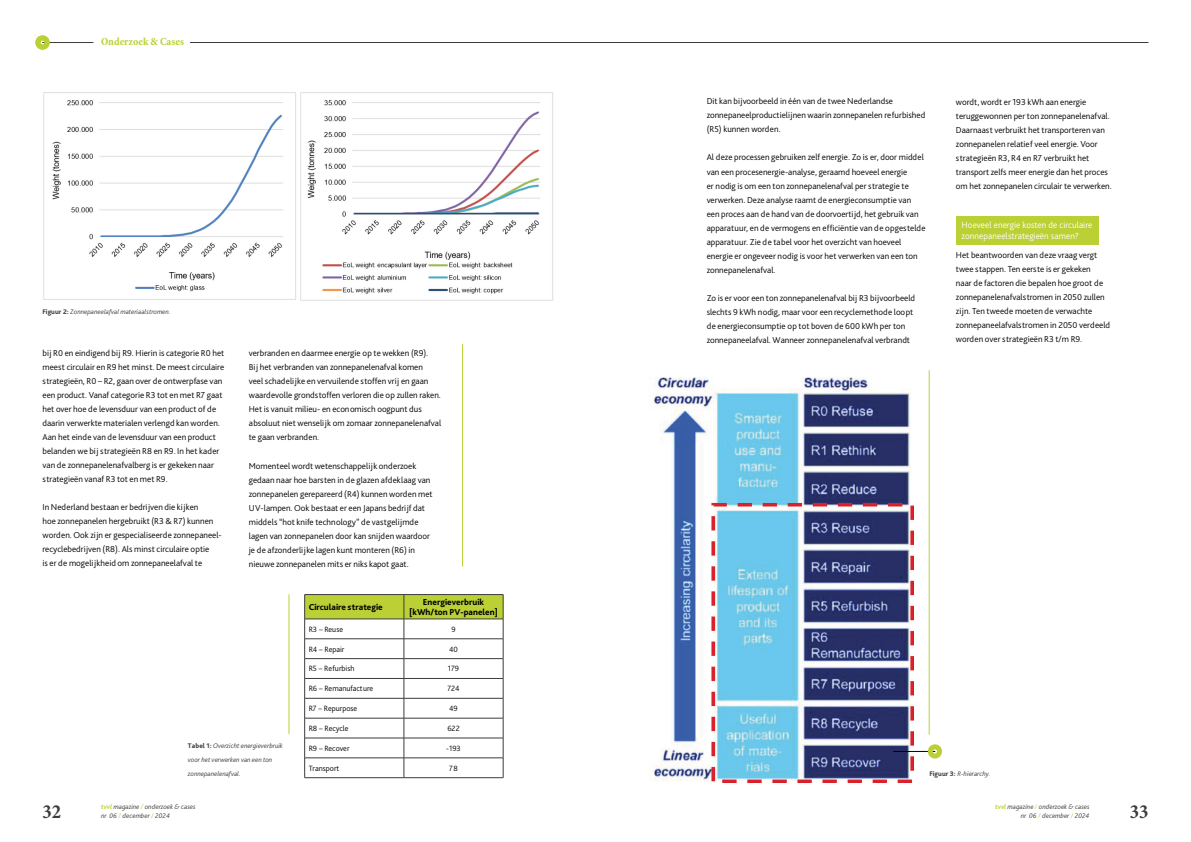
<style>
.page{position:relative;width:1191px;height:842px;background:#fff}
.page>*{position:absolute;margin:0;border:0;box-sizing:border-box;transform-origin:0 0}
.t1{font:700 condensed 20px "Minion Pro";color:#3c3c3b}
.t2{font:700 condensed 11px "Minion Pro";color:#bbd034}
.t3{font:300 9.3px/11.2px "Bliss Pro";letter-spacing:.01em;color:#fff}
.t4{font:300 9px/14px "Bliss Pro";color:#000}
.t5{font:800 9px/10px "Bliss Pro";color:#000;text-align:center}
.t6{font:300 8px "Bliss Pro";color:#000}
.t7{font:italic 300 7px/9px "Bliss Pro";color:#3c3c3b}
.s1{font-weight:800;font-style:normal}
.s2{font-weight:700;color:#bbd034}
.s3{color:#bbd034}
</style>
<div class="page">
<hr style="left:43px;top:42px;width:50px;height:1px;background:#3c3c3b">
<div style="left:35px;top:35px;width:15px;height:15px;border:5px solid #bbd034;border-radius:50%"></div>
<hr style="left:190px;top:42px;width:958px;height:1px;background:#3c3c3b">
<div style="left:956px;top:216px;width:142px;height:28px;background:#bbd034"></div>
<img style="left:43px;top:92px;width:510px;height:208px">
<svg style="left:304px;top:594px;width:200px;height:183px"></svg>
<hr style="left:304px;top:777px;width:100px;height:1px;background:#3c3c3b">
<hr style="left:404px;top:777px;width:99px;height:1px;background:#3c3c3b">
<img style="left:649px;top:377px;width:264px;height:406px">
<hr style="left:289px;top:595px;width:1px;height:139px;background:#bbd034">
<hr style="left:462px;top:344px;width:1px;height:222px;background:#bbd034">
<hr style="left:929px;top:371px;width:1px;height:363px;background:#bbd034">
<hr style="left:893px;top:751px;width:42px;height:1px;background:#000">
<div style="left:928px;top:744px;width:14px;height:14px;border:5px solid #bbd034;border-radius:50%"></div>
<p class="t2" style="left:101px;top:34px;width:84px">Onderzoek &amp; Cases</p>
<p class="t7" style="left:43px;top:307px;width:129px"><span class="s1">Figuur 2:</span> Zonnepaneelafval materiaalstromen.</p>
<p class="t4" style="left:43px;top:346px;width:183px">bij R0 en eindigend bij R9. Hierin is categorie R0 het meest circulair en R9 het minst. De meest circulaire strategieën, R0 – R2, gaan over de ontwerpfase van een product. Vanaf categorie R3 tot en met R7 gaat het over hoe de levensduur van een product of de daarin verwerkte materialen verlengd kan worden.<br>Aan het einde van de levensduur van een product belanden we bij strategieën R8 en R9. In het kader van de zonnepanelenafvalberg is er gekeken naar strategieën vanaf R3 tot en met R9.</p>
<p class="t4" style="left:43px;top:500px;width:181px">In Nederland bestaan er bedrijven die kijken<br>hoe zonnepanelen hergebruikt (R3 &amp; R7) kunnen worden. Ook zijn er gespecialiseerde zonnepaneel&shy;recyclebedrijven (R8). Als minst circulaire optie<br>is er de mogelijkheid om zonnepaneelafval te</p>
<p class="t4" style="left:249px;top:346px;width:194px">verbranden en daarmee energie op te wekken (R9).<br>Bij het verbranden van zonnepanelenafval komen<br>veel schadelijke en vervuilende stoffen vrij en gaan waardevolle grondstoffen verloren die op zullen raken.<br>Het is vanuit milieu- en economisch oogpunt dus absoluut niet wenselijk om zomaar zonnepanelenafval te gaan verbranden.</p>
<p class="t4" style="left:249px;top:458px;width:185px">Momenteel wordt wetenschappelijk onderzoek gedaan naar hoe barsten in de glazen afdeklaag van zonnepanelen gerepareerd (R4) kunnen worden met UV-lampen. Ook bestaat er een Japans bedrijf dat middels “hot knife technology” de vastgelijmde lagen van zonnepanelen door kan snijden waardoor je de afzonderlijke lagen kunt monteren (R6) in nieuwe zonnepanelen mits er niks kapot gaat.</p>
<p class="t7" style="left:188px;top:739px;width:96px;line-height:14px"><span class="s1">Tabel 1:</span> Overzicht energieverbruik voor het verwerken van een ton zonnepanelenafval.</p>
<p class="t5" style="left:309px;top:602px;width:76px">Circulaire strategie</p>
<p class="t5" style="left:409px;top:597px;width:89px">Energieverbruik [kWh/ton PV-panelen]</p>
<p class="t6" style="left:309px;top:624px;width:36px">R3 – Reuse</p>
<p class="t6" style="left:451px;top:624px;width:6px">9</p>
<p class="t6" style="left:309px;top:644px;width:37px">R4 – Repair</p>
<p class="t6" style="left:449px;top:644px;width:10px">40</p>
<p class="t6" style="left:309px;top:664px;width:47px">R5 – Refurbish</p>
<p class="t6" style="left:448px;top:664px;width:13px">179</p>
<p class="t6" style="left:309px;top:684px;width:66px">R6 – Remanufacture</p>
<p class="t6" style="left:447px;top:684px;width:14px">724</p>
<p class="t6" style="left:309px;top:703px;width:50px">R7 – Repurpose</p>
<p class="t6" style="left:449px;top:703px;width:10px">49</p>
<p class="t6" style="left:309px;top:723px;width:41px">R8 – Recycle</p>
<p class="t6" style="left:447px;top:723px;width:14px">622</p>
<p class="t6" style="left:309px;top:743px;width:42px">R9 – Recover</p>
<p class="t6" style="left:446px;top:743px;width:16px">-193</p>
<p class="t6" style="left:309px;top:763px;width:32px">Transport</p>
<p class="t6" style="left:449px;top:763px;width:10px">78</p>
<p class="t4" style="left:706px;top:94px;width:220px">Dit kan bijvoorbeeld in één van de twee Nederlandse zonnepaneelproductielijnen waarin zonnepanelen refurbished (R5) kunnen worden.</p>
<p class="t4" style="left:706px;top:150px;width:220px">Al deze processen gebruiken zelf energie. Zo is er, door middel van een procesenergie-analyse, geraamd hoeveel energie<br>er nodig is om een ton zonnepanelenafval per strategie te verwerken. Deze analyse raamt de energieconsumptie van een proces aan de hand van de doorvoertijd, het gebruik van apparatuur, en de vermogens en efficiëntie van de opgestelde apparatuur. Zie de tabel voor het overzicht van hoeveel energie er ongeveer nodig is voor het verwerken van een ton zonnepanelenafval.</p>
<p class="t4" style="left:706px;top:290px;width:210px">Zo is er voor een ton zonnepanelenafval bij R3 bijvoorbeeld slechts 9 kWh nodig, maar voor een recyclemethode loopt de energieconsumptie op tot boven de 600 kWh per ton zonnepaneelafval. Wanneer zonnepanelenafval verbrandt</p>
<p class="t4" style="left:956px;top:94px;width:157px">wordt, wordt er 193 kWh aan energie teruggewonnen per ton zonnepanelenafval.<br>Daarnaast verbruikt het transporteren van zonnepanelen relatief veel energie. Voor strategieën R3, R4 en R7 verbruikt het transport zelfs meer energie dan het proces om het zonnepanelen circulair te verwerken.</p>
<p class="t3" style="left:961px;top:219px;width:132px">Hoeveel energie kosten de circulaire zonnepaneelstrategieën samen?</p>
<p class="t4" style="left:956px;top:248px;width:156px">Het beantwoorden van deze vraag vergt twee stappen. Ten eerste is er gekeken<br>naar de factoren die bepalen hoe groot de zonnepanelenafvalstromen in 2050 zullen zijn. Ten tweede moeten de verwachte zonnepaneelafvalstromen in 2050 verdeeld worden over strategieën R3 t/m R9.</p>
<p class="t7" style="left:929px;top:769px;width:62px"><span class="s1">Figuur 3:</span> R-hierarchy.</p>
<h1 class="t1" style="left:43px;top:798px;width:20px">32</h1>
<p class="t7" style="left:101px;top:802px;width:96px"><span class="s2">tvvl</span> magazine <span class="s3">/</span> onderzoek &amp; cases nr<span class="s3">.</span> 06 <span class="s3">/</span> december <span class="s3">/</span> 2024</p>
<h1 class="t1" style="left:1129px;top:798px;width:20px">33</h1>
<p class="t7" style="left:995px;top:802px;width:96px;text-align:right"><span class="s2">tvvl</span> magazine <span class="s3">/</span> onderzoek &amp; cases nr<span class="s3">.</span> 06 <span class="s3">/</span> december <span class="s3">/</span> 2024</p>
</div>
